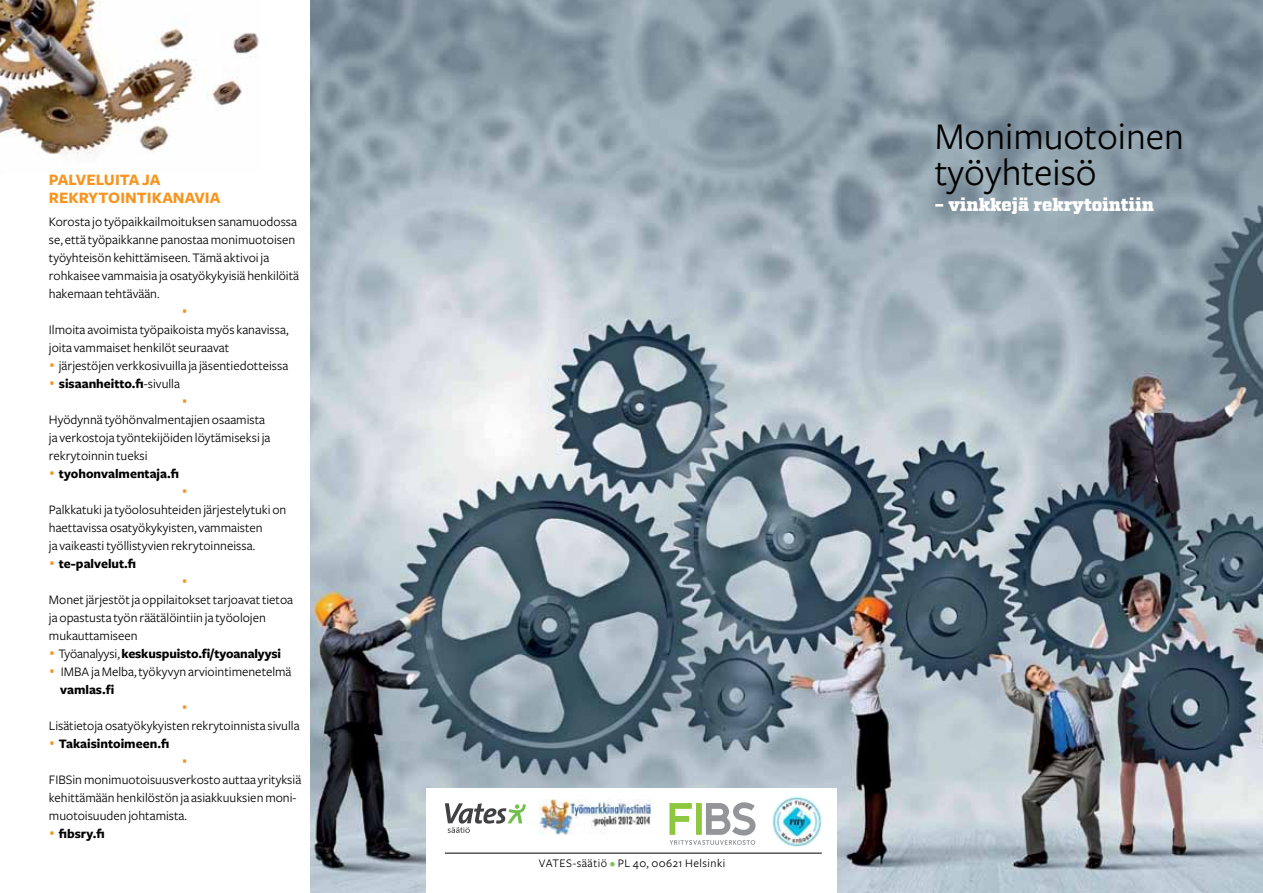
<style>
.page{position:relative;width:1263px;height:893px;background:#fff}
.page>*{position:absolute;margin:0;border:0;box-sizing:border-box;transform-origin:0 0}
.t1{font:39.15px/36px "Freight Sans";color:#000}
.t2{font:900 17.4px "Vitesse";color:#fff}
.t3{font:700 16.5px/18px "Freight Sans";color:#f7941e}
.t4{font:13.5px/18px "Freight Sans";color:#000}
.t5{font:700 13.5px "Freight Sans";color:#000}
.t6{font:13.5px "Vitesse";color:#f7941e}
.t7{font:12px "Freight Sans";letter-spacing:.04em;color:#000}
.s1{font-family:"Vitesse";color:#f7941e}
.s2{font-family:"Vitesse";font-weight:400;color:#f7941e}
.s3{font-weight:400}
.s4{font-weight:700}
.s5{color:#7dc35c}
</style>
<div class="page">
<img style="left:310px;top:0;width:953px;height:893px">
<img style="left:0;top:0;width:259px;height:154px">
<div style="left:426px;top:788px;width:411px;height:105px;background:#fff"></div>
<img style="left:538px;top:800px;width:115px;height:34px">
<svg style="left:445px;top:803px;width:81px;height:30px"></svg>
<img style="left:771px;top:796px;width:52px;height:51px;border-radius:26px">
<svg style="left:669px;top:802px;width:86px;height:43px"></svg>
<hr style="left:445px;top:853px;width:377px;height:1px;background:#000">
<p class="t3" style="left:49px;top:171px;width:173px">palveluita ja rekrytointikanavia</p>
<p class="t4" style="left:49px;top:213px;width:252px">Korosta jo työpaikkailmoituksen sanamuodossa se, että työpaikkanne panostaa monimuotoisen työyhteisön kehittämiseen. Tämä aktivoi ja rohkaisee vammaisia ja osatyökykyisiä henkilöitä hakemaan tehtävään.</p>
<p class="t6" style="left:181px;top:302px;width:8px">•</p>
<p class="t4" style="left:49px;top:321px;width:241px">Ilmoita avoimista työpaikoista myös kanavissa, joita vammaiset henkilöt seuraavat</p>
<p class="t4" style="left:49px;top:357px;width:241px"><span class="s1">•</span> järjestöjen verkkosivuilla ja jäsentiedotteissa</p>
<p class="t5" style="left:49px;top:376px;width:133px"><span class="s2">•</span> sisaanheitto.fi<span class="s3">-sivulla</span></p>
<p class="t6" style="left:181px;top:392px;width:8px">•</p>
<p class="t4" style="left:49px;top:411px;width:223px">Hyödynnä työhönvalmentajien osaamista ja verkostoja työntekijöiden löytämiseksi ja rekrytoinnin tueksi</p>
<p class="t5" style="left:49px;top:466px;width:132px"><span class="s2">•</span> tyohonvalmentaja.fi</p>
<p class="t6" style="left:181px;top:482px;width:8px">•</p>
<p class="t4" style="left:49px;top:501px;width:239px">Palkkatuki ja työolosuhteiden järjestelytuki on haettavissa osatyökykyisten, vammaisten<br>ja vaikeasti työllistyvien rekrytoinneissa.</p>
<p class="t5" style="left:49px;top:556px;width:89px"><span class="s2">•</span> te-palvelut.fi</p>
<p class="t6" style="left:181px;top:572px;width:8px">•</p>
<p class="t4" style="left:49px;top:591px;width:246px">Monet järjestöt ja oppilaitokset tarjoavat tietoa ja opastusta työn räätälöintiin ja työolojen mukauttamiseen</p>
<p class="t5" style="left:49px;top:646px;width:234px"><span class="s2">•</span> <span class="s3">Työanalyysi,</span> keskuspuisto.fi/tyoanalyysi</p>
<p class="t4" style="left:60px;top:663px;width:233px;text-indent:-11px"><span class="s1">•</span> IMBA ja Melba, työkyvyn arviointimenetelmä <span class="s4">vamlas.fi</span></p>
<p class="t6" style="left:181px;top:698px;width:8px">•</p>
<p class="t4" style="left:49px;top:717px;width:252px">Lisätietoja osatyökykyisten rekrytoinnista sivulla</p>
<p class="t5" style="left:49px;top:736px;width:122px"><span class="s2">•</span> Takaisintoimeen.fi</p>
<p class="t6" style="left:181px;top:752px;width:8px">•</p>
<p class="t4" style="left:49px;top:771px;width:254px">FIBSin monimuotoisuusverkosto auttaa yrityksiä kehittämään henkilöstön ja asiakkuuksien moni&shy;muotoisuuden johtamista.</p>
<p class="t5" style="left:49px;top:826px;width:57px"><span class="s2">•</span> fibsry.fi</p>
<h1 class="t1" style="left:935px;top:119px;width:251px">Monimuotoinen työyhteisö</h1>
<p class="t2" style="left:935px;top:193px;width:221px">– vinkkejä rekrytointiin</p>
<p class="t7" style="left:539px;top:856px;width:188px">VATES-säätiö <span class="s5">•</span> PL 40, 00621 Helsinki</p>
</div>
